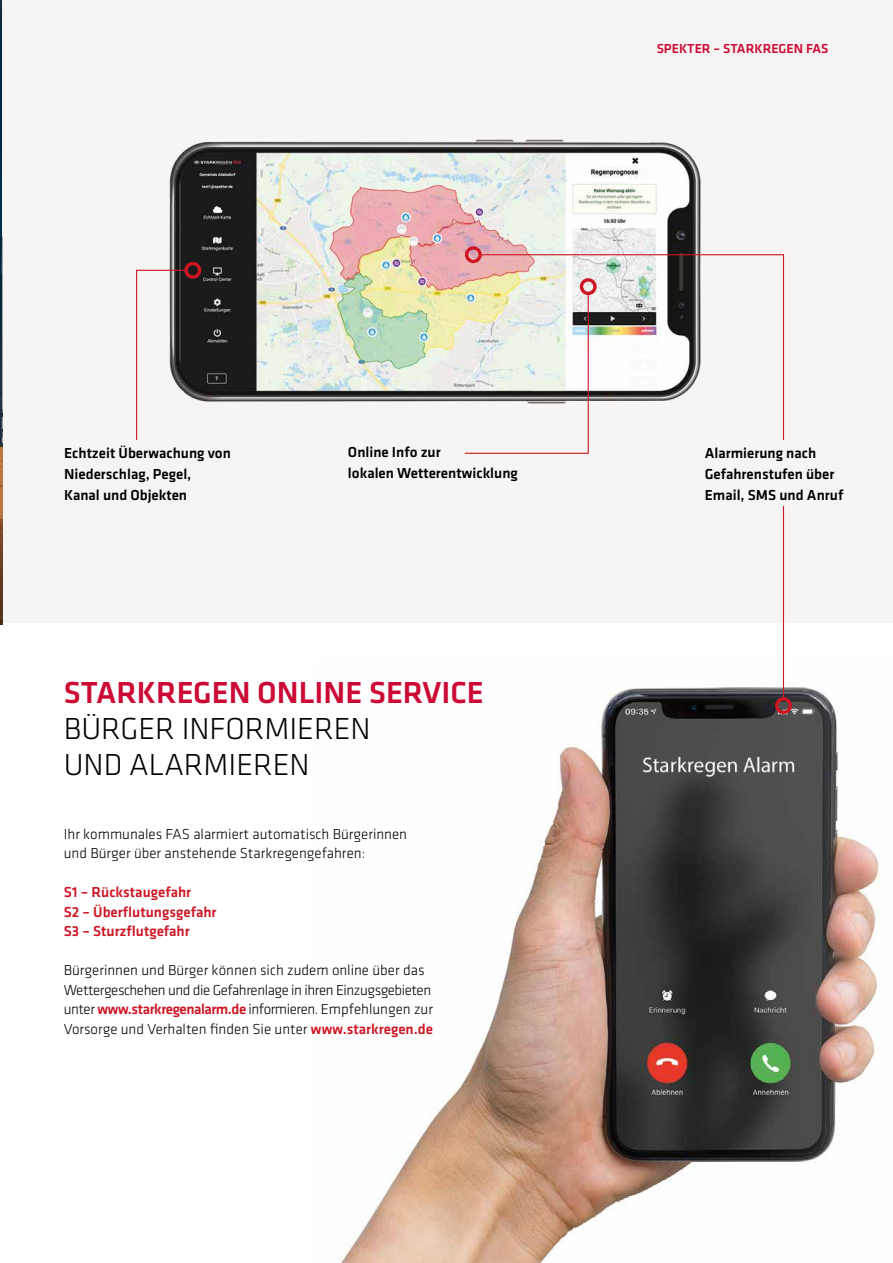
<style>
.page{position:relative;width:893px;height:1263px;background:#fff}
.page>*{position:absolute;margin:0;border:0;box-sizing:border-box;transform-origin:0 0}
.t1{font:300 31.5px/36px "GC Klavika Fein";color:#000}
.t2{font:500 31.5px "GC Klavika Fein";color:#cc0935}
.t3{font:300 15px/19.5px "GC Klavika Fein";color:#000}
.t4{font:500 15px/21px "GC Klavika Fein";color:#000}
.t5{font:500 15px/19.5px "GC Klavika Fein";color:#ce1625}
.t6{font:500 13.5px "GC Klavika Fein";color:#cc0935}
.s1{font-weight:500;color:#ce1625}
</style>
<div class="page">
<div style="left:2px;top:0;width:891px;height:622px;background:#f6f5f3"></div>
<svg style="left:0;top:0;width:3px;height:624px;background:#5b5c5c"></svg>
<img style="left:339px;top:687px;width:541px;height:576px">
<img style="left:169px;top:139px;width:532px;height:263px">
<svg style="left:479px;top:254px;width:306px;height:446px"></svg>
<div style="left:775px;top:697px;width:17px;height:17px;border:3px solid #ce1625;border-radius:50%"></div>
<div style="left:465px;top:246px;width:17px;height:17px;border:3px solid #ce1625;border-radius:50%"></div>
<svg style="left:136px;top:269px;width:51px;height:171px"></svg>
<div style="left:184px;top:262px;width:17px;height:17px;border:3px solid #ce1625;border-radius:50%"></div>
<svg style="left:464px;top:292px;width:125px;height:162px"></svg>
<div style="left:580px;top:278px;width:17px;height:17px;border:3px solid #ce1625;border-radius:50%"></div>
<div style="left:705px;top:440px;width:157px;height:66px;background:#f6f5f3"></div>
<p class="t6" style="left:657px;top:39px;width:173px">SPEKTER – STARKREGEN FAS</p>
<p class="t6" style="left:786px;top:45px;width:45px">INHALT</p>
<p class="t4" style="left:64px;top:442px;width:168px">Echtzeit Überwachung von<br>Niederschlag, Pegel,<br>Kanal und Objekten</p>
<p class="t4" style="left:348px;top:441px;width:171px">Online Info zur<br>lokalen Wetterentwicklung</p>
<h1 class="t2" style="left:64px;top:671px;width:422px">STARKREGEN ONLINE SERVICE</h1>
<h1 class="t1" style="left:64px;top:710px;width:308px">BÜRGER INFORMIEREN<br>UND ALARMIEREN</h1>
<p class="t3" style="left:64px;top:824px;width:345px">Ihr kommunales FAS alarmiert automatisch Bürgerinnen und Bürger über anstehende Starkregengefahren:</p>
<p class="t5" style="left:64px;top:882px;width:154px">S1 – Rückstaugefahr<br>S2 – Überflutungsgefahr<br>S3 – Sturzflutgefahr</p>
<p class="t3" style="left:64px;top:960px;width:371px">Bürgerinnen und Bürger können sich zudem online über das Wettergeschehen und die Gefahrenlage in ihren Einzugsgebieten unter <span class="s1">www.starkregenalarm.de</span> informieren. Empfehlungen zur Vorsorge und Verhalten finden Sie unter <span class="s1">www.starkregen.de</span></p>
<p class="t4" style="left:705px;top:442px;width:140px">Alarmierung nach<br>Gefahrenstufen über<br>Email, SMS und Anruf</p>
</div>
